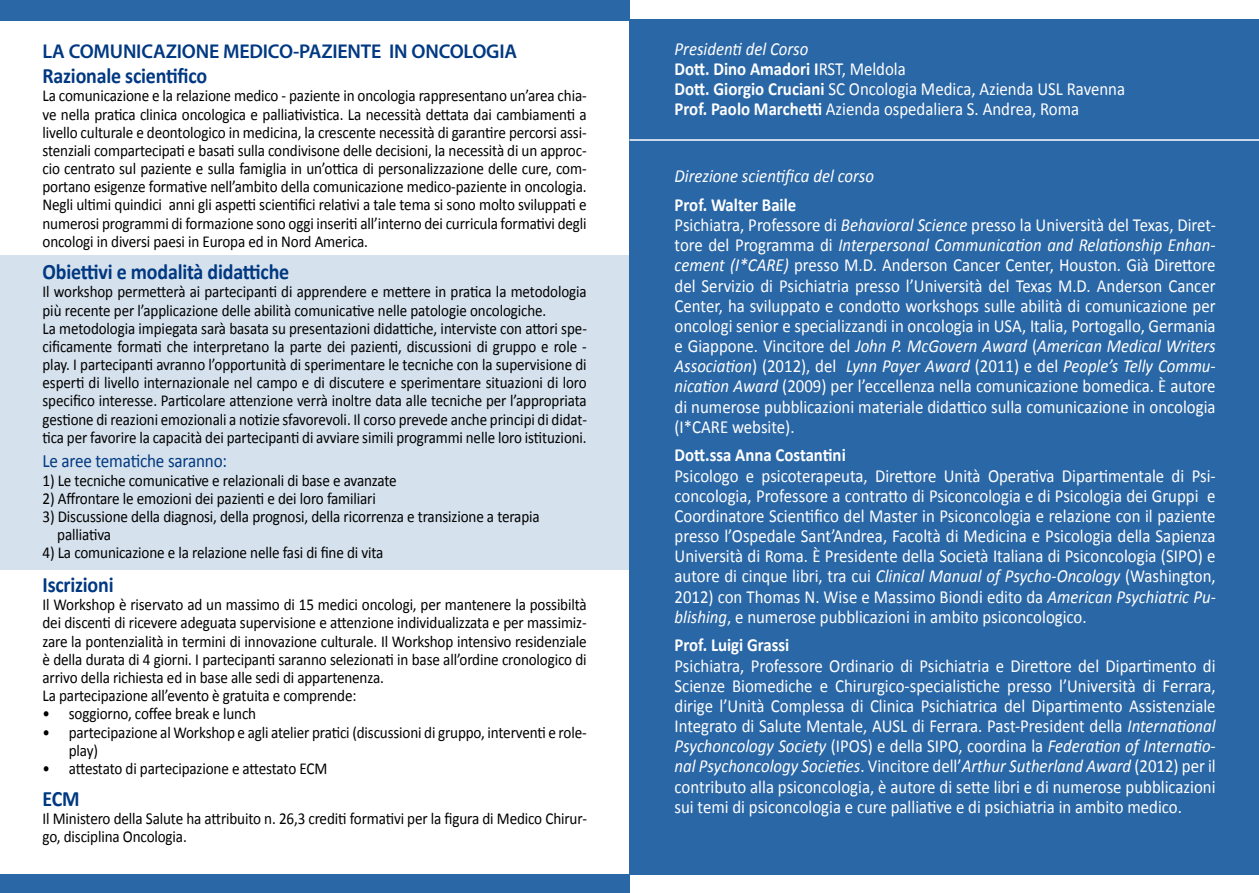
<style>
.page{position:relative;width:1259px;height:893px;background:#fff}
.page>*{position:absolute;margin:0;border:0;box-sizing:border-box;transform-origin:0 0}
.t1{font:700 21.9px "Calibri";letter-spacing:-.01em;color:#003882;scale:.91 1}
.t2{font:600 19.95px "Myriad Pro";letter-spacing:-.01em;color:#003882}
.t3{font:18.9px "Calibri";letter-spacing:-.01em;color:#003882;scale:.91 1}
.t4{font:18.45px/20.1px "Calibri";color:#fff;scale:.91 1}
.t5{font:700 18.45px "Calibri";color:#fff;scale:.91 1}
.t6{font:italic 18.45px "Calibri";color:#fff;scale:.91 1}
.t7{font:16.65px/18.1px "Calibri";letter-spacing:-.01em;color:#000;scale:.91 1}
.t8{font:16.65px/18.1px "Calibri";letter-spacing:-.01em;color:#000;scale:.9 1}
.s1{font-style:italic}
.s2{font-weight:700}
</style>
<div class="page">
<div style="left:629px;top:19px;width:630px;height:855px;background:#2a67a6"></div>
<div style="left:0;top:874px;width:629px;height:19px;background:#2a67a6"></div>
<div style="left:0;top:0;width:629px;height:20px;background:#2a67a6"></div>
<div style="left:0;top:255px;width:629px;height:315px;background:#d5e1ed"></div>
<hr style="left:629px;top:139px;width:630px;height:2px;background:#fff">
<p class="t2" style="left:43px;top:38px;width:476px">LA COMUNICAZIONE MEDICO-PAZIENTE IN ONCOLOGIA</p>
<p class="t1" style="left:43px;top:62px;width:182px">Razionale scientifico</p>
<p class="t7" style="left:43px;top:87px;width:599px;text-align:justify">La comunicazione e la relazione medico - paziente in oncologia rappresentano un’area chia&shy;ve nella pratica clinica oncologica e palliativistica. La necessità dettata dai cambiamenti a livello culturale e deontologico in medicina, la crescente necessità di garantire percorsi assi&shy;stenziali compartecipati e basati sulla condivisone delle decisioni, la necessità di un approc&shy;cio centrato sul paziente e sulla famiglia in un’ottica di personalizzazione delle cure, com&shy;portano esigenze formative nell’ambito della comunicazione medico-paziente in oncologia.<br>Negli ultimi quindici anni gli aspetti scientifici relativi a tale tema si sono molto sviluppati e numerosi programmi di formazione sono oggi inseriti all’interno dei curricula formativi degli oncologi in diversi paesi in Europa ed in Nord America.</p>
<p class="t1" style="left:43px;top:258px;width:273px">Obiettivi e modalità didattiche</p>
<p class="t8" style="left:43px;top:283px;width:606px">Il workshop permetterà ai partecipanti di apprendere e mettere in pratica la metodologia più recente per l’applicazione delle abilità comunicative nelle patologie oncologiche.<br>La metodologia impiegata sarà basata su presentazioni didattiche, interviste con attori spe&shy;cificamente formati che interpretano la parte dei pazienti, discussioni di gruppo e role - play. I partecipanti avranno l’opportunità di sperimentare le tecniche con la supervisione di esperti di livello internazionale nel campo e di discutere e sperimentare situazioni di loro specifico interesse. Particolare attenzione verrà inoltre data alle tecniche per l’appropriata gestione di reazioni emozionali a notizie sfavorevoli. Il corso prevede anche principi di didat&shy;tica per favorire la capacità dei partecipanti di avviare simili programmi nelle loro istituzioni.</p>
<p class="t3" style="left:43px;top:449px;width:204px">Le aree tematiche saranno:</p>
<p class="t7" style="left:43px;top:471px;width:391px">1) Le tecniche comunicative e relazionali di base e avanzate</p>
<p class="t7" style="left:43px;top:489px;width:368px">2) Affrontare le emozioni dei pazienti e dei loro familiari</p>
<p class="t7" style="left:57px;top:507px;width:532px;text-indent:-15px">3) Discussione della diagnosi, della prognosi, della ricorrenza e transizione a terapia palliativa</p>
<p class="t7" style="left:43px;top:544px;width:376px">4) La comunicazione e la relazione nelle fasi di fine di vita</p>
<p class="t1" style="left:43px;top:571px;width:80px">Iscrizioni</p>
<p class="t7" style="left:43px;top:596px;width:599px">Il Workshop è riservato ad un massimo di 15 medici oncologi, per mantenere la possibiltà dei discenti di ricevere adeguata supervisione e attenzione individualizzata e per massimiz&shy;zare la pontenzialità in termini di innovazione culturale. Il Workshop intensivo residenziale è della durata di 4 giorni. I partecipanti saranno selezionati in base all’ordine cronologico di arrivo della richiesta ed in base alle sedi di appartenenza.<br>La partecipazione all’evento è gratuita e comprende:</p>
<p class="t7" style="left:43px;top:705px;width:236px">• soggiorno, coffee break e lunch</p>
<p class="t7" style="left:69px;top:723px;width:570px;text-indent:-26px">• partecipazione al Workshop e agli atelier pratici (discussioni di gruppo, interventi e role&shy;play)</p>
<p class="t7" style="left:43px;top:759px;width:314px">• attestato di partecipazione e attestato ECM</p>
<p class="t1" style="left:43px;top:785px;width:42px">ECM</p>
<p class="t7" style="left:43px;top:810px;width:600px">Il Ministero della Salute ha attribuito n. 26,3 crediti formativi per la figura di Medico Chirur&shy;go, disciplina Oncologia.</p>
<p class="t4" style="left:674px;top:39px;width:496px"><span class="s1">Presidenti del Corso<br></span><span class="s2">Dott. Dino Amadori I</span>RST, Meldola<br><span class="s2">Dott. Giorgio Cruciani</span> SC Oncologia Medica, Azienda USL Ravenna <span class="s2">Prof. Paolo Marchetti</span> Azienda ospedaliera S. Andrea, Roma</p>
<p class="t6" style="left:674px;top:164px;width:221px">Direzione scientifica del corso</p>
<p class="t4" style="left:674px;top:195px;width:596px"><span class="s2">Prof. Walter Baile<br></span>Psichiatra, Professore di <span class="s1">Behavioral Science</span> presso la Università del Texas, Diret&shy;tore del Programma di <span class="s1">Interpersonal Communication and Relationship Enhan&shy;cement (I*CARE)</span> presso M.D. Anderson Cancer Center, Houston. Già Direttore del Servizio di Psichiatria presso l’Università del Texas M.D. Anderson Cancer Center, ha sviluppato e condotto workshops sulle abilità di comunicazione per oncologi senior e specializzandi in oncologia in USA, Italia, Portogallo, Germania e Giappone. Vincitore del <span class="s1">John P. McGovern Award</span> (<span class="s1">American Medical Writers Association</span>) (2012), del <span class="s1">Lynn Payer Award</span> (2011) e del <span class="s1">People’s Telly Commu&shy;nication Award</span> (2009) per l’eccellenza nella comunicazione bomedica. È autore di numerose pubblicazioni materiale didattico sulla comunicazione in oncologia (I*CARE website).</p>
<p class="t5" style="left:674px;top:443px;width:190px">Dott.ssa Anna Costantini</p>
<p class="t4" style="left:674px;top:465px;width:596px;text-align:justify">Psicologo e psicoterapeuta, Direttore Unità Operativa Dipartimentale di Psi&shy;concologia, Professore a contratto di Psiconcologia e di Psicologia dei Gruppi e Coordinatore Scientifico del Master in Psiconcologia e relazione con il paziente presso l’Ospedale Sant’Andrea, Facoltà di Medicina e Psicologia della Sapienza Università di Roma. È Presidente della Società Italiana di Psiconcologia (SIPO) e autore di cinque libri, tra cui <span class="s1">Clinical Manual of Psycho-Oncology</span> (Washington, 2012) con Thomas N. Wise e Massimo Biondi edito da <span class="s1">American Psychiatric Pu&shy;blishing</span>, e numerose pubblicazioni in ambito psiconcologico.</p>
<p class="t5" style="left:674px;top:633px;width:128px">Prof. Luigi Grassi</p>
<p class="t4" style="left:674px;top:655px;width:596px;text-align:justify">Psichiatra, Professore Ordinario di Psichiatria e Direttore del Dipartimento di Scienze Biomediche e Chirurgico-specialistiche presso l’Università di Ferrara, dirige l’Unità Complessa di Clinica Psichiatrica del Dipartimento Assistenziale Integrato di Salute Mentale, AUSL di Ferrara. Past-President della <span class="s1">International Psychoncology Society</span> (IPOS) e della SIPO, coordina la <span class="s1">Federation of Internatio&shy;nal Psychoncology Societies</span>. Vincitore dell’<span class="s1">Arthur Sutherland Award</span> (2012) per il contributo alla psiconcologia, è autore di sette libri e di numerose pubblicazioni sui temi di psiconcologia e cure palliative e di psichiatria in ambito medico.</p>
</div>
